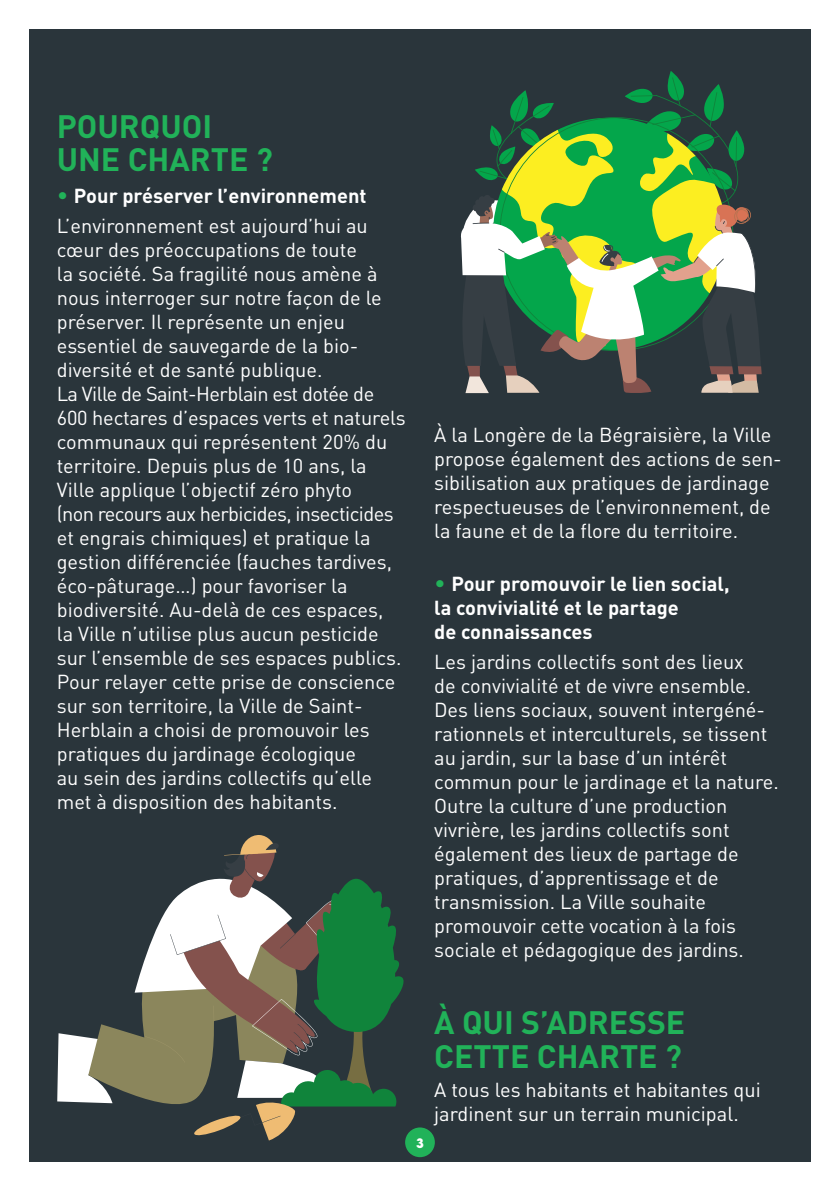
<style>
.page{position:relative;width:840px;height:1191px;background:#fff}
.page>*{position:absolute;margin:0;border:0;box-sizing:border-box;transform-origin:0 0}
.TITRE{font:700 32px "DIN";color:#21b259}
.TEXTE{font:20px/24px "DIN";color:#fff}
.SOUS_TITRE{font:700 20px "DIN";color:#fff}
.TEXTE-2{font:20px "DIN";letter-spacing:-.03em;color:#fff}
.TEXTE-3{font:700 20px "DIN";color:#fff}
.t1{font:700 12px "LEMONMILK";color:#fff}
.s1{font-weight:400;font-size:22px;color:#21b259}
</style>
<div class="page">
<div style="left:0;top:0;width:839px;height:1191px;background:#2a353b"></div>
<div style="left:0;top:0;width:839px;height:28px;background:#fff"></div>
<div style="left:811px;top:0;width:28px;height:1191px;background:#fff"></div>
<div style="left:0;top:0;width:28px;height:1191px;background:#fff"></div>
<div style="left:0;top:1162px;width:839px;height:29px;background:#fff"></div>
<svg style="left:461px;top:71px;width:300px;height:322px"></svg>
<svg style="left:57px;top:835px;width:347px;height:305px"></svg>
<div style="left:405px;top:1127px;width:29px;height:30px;background:#21b259;border-radius:50%"></div>
<p class="TITRE" style="left:57px;top:105px;width:157px">POURQUOI</p>
<p class="TITRE" style="left:57px;top:139px;width:217px">UNE CHARTE ?</p>
<p class="SOUS_TITRE" style="left:57px;top:183px;width:311px"><span class="s1">•</span> Pour préserver l’environnement</p>
<p class="TEXTE" style="left:57px;top:213px;width:326px">L’environnement est aujourd’hui au cœur des préoccupations de toute<br>la société. Sa fragilité nous amène à nous interroger sur notre façon de le</p>
<p class="TEXTE" style="left:57px;top:309px;width:303px">préserver. Il représente un enjeu essentiel de sauvegarde de la bio&shy;diversité et de santé publique.</p>
<p class="TEXTE-2" style="left:57px;top:381px;width:319px">La Ville de Saint-Herblain est dotée de</p>
<p class="TEXTE" style="left:57px;top:405px;width:350px">600 hectares d’espaces verts et naturels</p>
<p class="TEXTE" style="left:57px;top:429px;width:332px">communaux qui représentent 20% du</p>
<p class="TEXTE" style="left:57px;top:453px;width:311px">territoire. Depuis plus de 10 ans, la<br>Ville applique l’objectif zéro phyto</p>
<p class="TEXTE" style="left:57px;top:501px;width:346px">(non recours aux herbicides, insecticides et engrais chimiques) et pratique la gestion différenciée (fauches tardives, éco-pâturage…) pour favoriser la biodiversité. Au-delà de ces espaces, la Ville n’utilise plus aucun pesticide sur l’ensemble de ses espaces publics.</p>
<p class="TEXTE" style="left:57px;top:669px;width:340px">Pour relayer cette prise de conscience sur son territoire, la Ville de Saint-Herblain a choisi de promouvoir les pratiques du jardinage écologique<br>au sein des jardins collectifs qu’elle met à disposition des habitants.</p>
<p class="TEXTE" style="left:434px;top:423px;width:349px">À la Longère de la Bégraisière, la Ville propose également des actions de sen&shy;sibilisation aux pratiques de jardinage respectueuses de l’environnement, de la faune et de la flore du territoire.</p>
<p class="TEXTE-3" style="left:434px;top:571px;width:297px"><span class="s1">•</span> Pour promouvoir le lien social,</p>
<p class="SOUS_TITRE" style="left:434px;top:595px;width:246px">la convivialité et le partage</p>
<p class="SOUS_TITRE" style="left:434px;top:619px;width:160px">de connaissances</p>
<p class="TEXTE" style="left:434px;top:649px;width:318px">Les jardins collectifs sont des lieux de convivialité et de vivre ensemble.</p>
<p class="TEXTE" style="left:434px;top:697px;width:346px">Des liens sociaux, souvent intergéné&shy;rationnels et interculturels, se tissent au jardin, sur la base d’un intérêt commun pour le jardinage et la nature.</p>
<p class="TEXTE" style="left:434px;top:793px;width:306px">Outre la culture d’une production vivrière, les jardins collectifs sont également des lieux de partage de pratiques, d’apprentissage et de transmission. La Ville souhaite</p>
<p class="TEXTE" style="left:434px;top:913px;width:311px">promouvoir cette vocation à la fois sociale et pédagogique des jardins.</p>
<p class="t1" style="left:416px;top:1135px;width:9px">3</p>
<p class="TITRE" style="left:434px;top:1001px;width:252px">À QUI S’ADRESSE</p>
<p class="TITRE" style="left:434px;top:1035px;width:249px">CETTE CHARTE ?</p>
<p class="TEXTE" style="left:434px;top:1077px;width:328px">A tous les habitants et habitantes qui jardinent sur un terrain municipal.</p>
</div>
